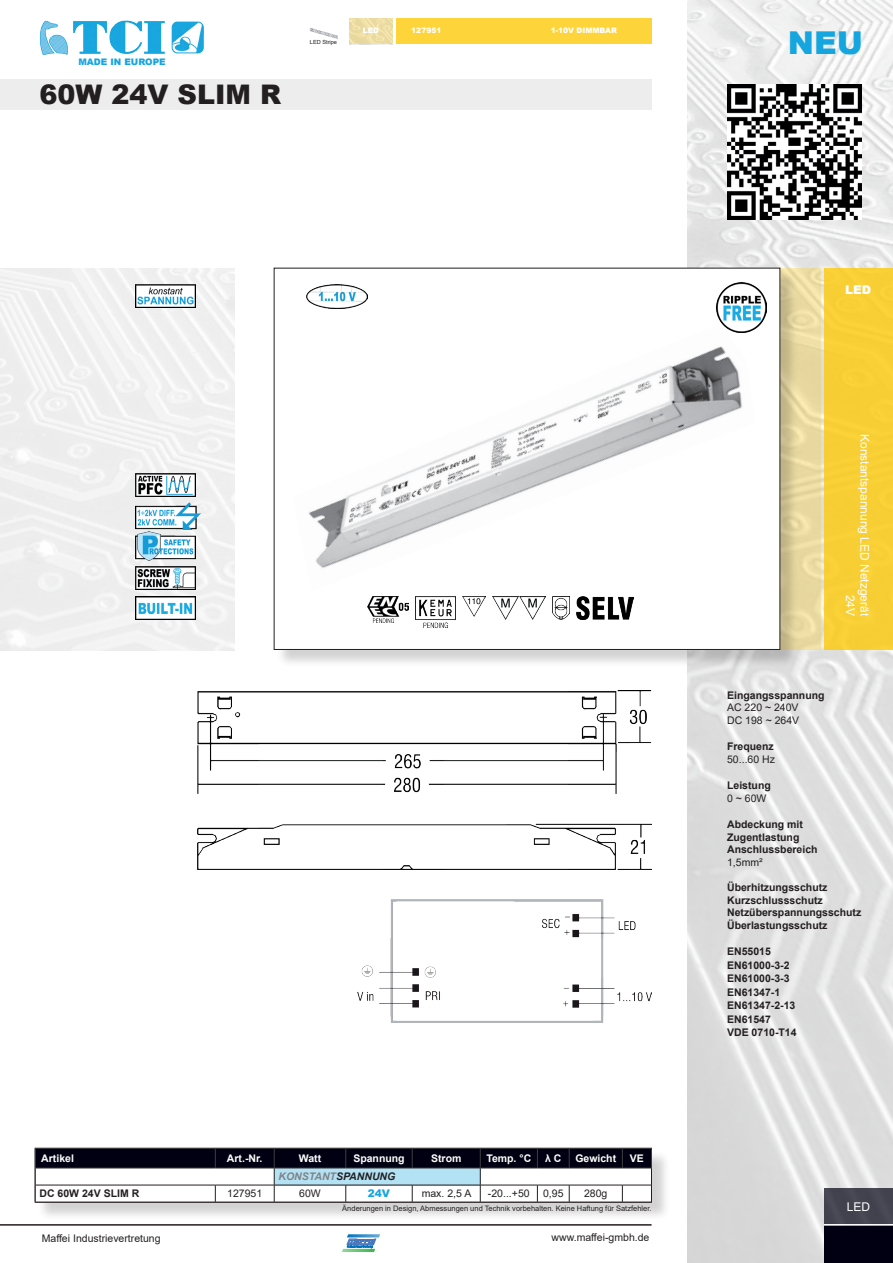
<style>
.page{position:relative;width:893px;height:1263px;background:#fff}
.page>*{position:absolute;margin:0;border:0;box-sizing:border-box;transform-origin:0 0}
.t1{font:900 31.5px "Arial";color:#16a6df}
.t2{font:900 27px "Arial";color:#231f20}
.t3{font:12px/14.4px "Arial";color:#fff;text-align:right}
.t4{font:900 12px "Arial";color:#fff}
.t5{font:700 10.5px/13.5px "Arial";color:#231f20}
.t6{font:10.5px/12.6px "Arial";color:#231f20}
.t7{font:700 10.5px "Arial";color:#fff}
.t8{font:italic 700 10.5px "Arial";color:#808285}
.t9{font:900 10.5px "Arial";color:#16a6df}
.t10{font:900 9px "Arial";color:#16a6df}
.t11{font:7.5px "Arial";color:#231f20}
.t12{font:900 7.5px "Arial";color:#fff}
.t13{font:5.7px "Arial";color:#231f20}
.s1{color:#231f20}
</style>
<div class="page">
<img style="left:688px;top:0;width:205px;height:1263px">
<img style="left:0;top:268px;width:234px;height:382px">
<div style="left:824px;top:268px;width:69px;height:382px;background:#f8ce35"></div>
<div style="left:780px;top:268px;width:41px;height:382px;background:linear-gradient(to bottom,#eddea5,#eadaa1)"></div>
<div style="left:0;top:79px;width:652px;height:31px;background:#ededed"></div>
<div style="left:824px;top:1225px;width:69px;height:38px;background:#000012"></div>
<div style="left:824px;top:1188px;width:69px;height:36px;background:#434350"></div>
<hr style="left:824px;top:1224px;width:69px;height:1px;background:#fff">
<hr style="left:0;top:1224px;width:652px;height:1px;background:#231f20">
<div style="left:396px;top:18px;width:256px;height:26px;background:#fed43b"></div>
<div style="left:349px;top:18px;width:44px;height:26px;background:#ecdca4"></div>
<div style="left:276px;top:270px;width:523px;height:398px;background:#231f20;opacity:.2"></div>
<div style="left:274px;top:268px;width:506px;height:381px;background:#fff"></div>
<img style="left:358px;top:899px;width:294px;height:124px">
<img style="left:198px;top:691px;width:454px;height:179px">
<div style="left:37px;top:1150px;width:633px;height:71px;background:#231f20;opacity:.2"></div>
<svg style="left:35px;top:1148px;width:617px;height:54px"></svg>
<hr style="left:35px;top:1202px;width:180px;height:1px;background:#231f20">
<hr style="left:215px;top:1202px;width:59px;height:1px;background:#231f20">
<hr style="left:274px;top:1202px;width:72px;height:1px;background:#231f20">
<hr style="left:346px;top:1202px;width:66px;height:1px;background:#231f20">
<hr style="left:412px;top:1202px;width:68px;height:1px;background:#231f20">
<hr style="left:480px;top:1202px;width:57px;height:1px;background:#231f20">
<hr style="left:537px;top:1202px;width:32px;height:1px;background:#231f20">
<hr style="left:569px;top:1202px;width:53px;height:1px;background:#231f20">
<hr style="left:622px;top:1202px;width:30px;height:1px;background:#231f20">
<img style="left:308px;top:332px;width:441px;height:236px">
<img style="left:727px;top:85px;width:134px;height:134px">
<img style="left:39px;top:20px;width:165px;height:34px">
<img style="left:135px;top:285px;width:61px;height:23px">
<img style="left:717px;top:282px;width:50px;height:50px">
<img style="left:310px;top:28px;width:28px;height:11px">
<img style="left:135px;top:567px;width:61px;height:22px">
<img style="left:135px;top:532px;width:61px;height:28px">
<img style="left:135px;top:502px;width:65px;height:27px">
<img style="left:135px;top:473px;width:61px;height:23px">
<img style="left:135px;top:597px;width:61px;height:23px">
<img style="left:307px;top:285px;width:60px;height:23px">
<img style="left:576px;top:596px;width:58px;height:24px">
<img style="left:368px;top:596px;width:40px;height:26px">
<img style="left:415px;top:596px;width:40px;height:31px">
<img style="left:462px;top:596px;width:23px;height:21px">
<img style="left:492px;top:596px;width:53px;height:24px">
<img style="left:553px;top:596px;width:17px;height:24px">
<svg style="left:342px;top:1234px;width:38px;height:18px"></svg>
<p class="t10" style="left:78px;top:55px;width:89px">MADE IN EUROPE</p>
<h2 class="t2" style="left:39px;top:75px;width:243px">60W 24V SLIM R</h2>
<p class="t13" style="left:310px;top:38px;width:29px">LED Stripe</p>
<p class="t12" style="left:363px;top:25px;width:18px">LED</p>
<p class="t12" style="left:411px;top:25px;width:32px">127951</p>
<p class="t12" style="left:551px;top:25px;width:68px">1-10V DIMMBAR</p>
<p class="t7" style="left:41px;top:1151px;width:34px">Artikel</p>
<p class="t7" style="left:227px;top:1151px;width:37px">Art.-Nr.</p>
<p class="t7" style="left:299px;top:1151px;width:24px">Watt</p>
<p class="t7" style="left:353px;top:1151px;width:53px">Spannung</p>
<p class="t7" style="left:431px;top:1151px;width:32px">Strom</p>
<p class="t7" style="left:486px;top:1151px;width:46px">Temp. °C</p>
<p class="t7" style="left:545px;top:1151px;width:18px">λ C</p>
<p class="t7" style="left:575px;top:1151px;width:42px">Gewicht</p>
<p class="t7" style="left:630px;top:1151px;width:16px">VE</p>
<p class="t8" style="left:278px;top:1169px;width:118px">KONSTANT<span class="s1">SPANNUNG</span></p>
<p class="t5" style="left:39px;top:1186px;width:101px">DC 60W 24V SLIM R</p>
<p class="t6" style="left:227px;top:1187px;width:37px">127951</p>
<p class="t6" style="left:299px;top:1187px;width:23px">60W</p>
<p class="t9" style="left:368px;top:1185px;width:24px">24V</p>
<p class="t6" style="left:422px;top:1187px;width:51px">max. 2,5 A</p>
<p class="t6" style="left:488px;top:1187px;width:43px">-20...+50</p>
<p class="t6" style="left:543px;top:1187px;width:22px">0,95</p>
<p class="t6" style="left:584px;top:1187px;width:25px">280g</p>
<p class="t11" style="left:342px;top:1203px;width:311px">Änderungen in Design, Abmessungen und Technik vorbehalten. Keine Haftung für Satzfehler.</p>
<p class="t6" style="left:42px;top:1232px;width:120px">Maffei Industrievertretung</p>
<p class="t6" style="left:552px;top:1231px;width:99px">www.maffei-gmbh.de</p>
<h1 class="t1" style="left:788px;top:20px;width:77px">NEU</h1>
<p class="t4" style="left:845px;top:281px;width:28px">LED</p>
<p class="t3" style="left:872px;top:434px;width:184px;rotate:90deg">Konstantspannung LED Netzgerät<br>24V</p>
<p class="t5" style="left:727px;top:688px;width:99px">Eingangsspannung</p>
<p class="t6" style="left:727px;top:701px;width:74px">AC 220 ~ 240V<br>DC 198 ~ 264V</p>
<p class="t5" style="left:727px;top:739px;width:48px">Frequenz</p>
<p class="t6" style="left:727px;top:753px;width:49px">50...60 Hz</p>
<p class="t5" style="left:727px;top:779px;width:45px">Leistung</p>
<p class="t6" style="left:727px;top:792px;width:41px">0 ~ 60W</p>
<p class="t5" style="left:727px;top:818px;width:92px;line-height:12.6px">Abdeckung mit<br>Zugentlastung<br>Anschlussbereich</p>
<p class="t6" style="left:727px;top:856px;width:37px">1,5mm²</p>
<p class="t5" style="left:727px;top:881px;width:136px;line-height:12.6px">Überhitzungsschutz<br>Kurzschlussschutz<br>Netzüberspannungsschutz<br>Überlastungsschutz</p>
<p class="t5" style="left:727px;top:945px;width:71px">EN55015<br>EN61000-3-2<br>EN61000-3-3<br>EN61347-1<br>EN61347-2-13<br>EN61547<br>VDE 0710-T14</p>
<p class="t3" style="left:847px;top:1199px;width:25px">LED</p>
</div>
